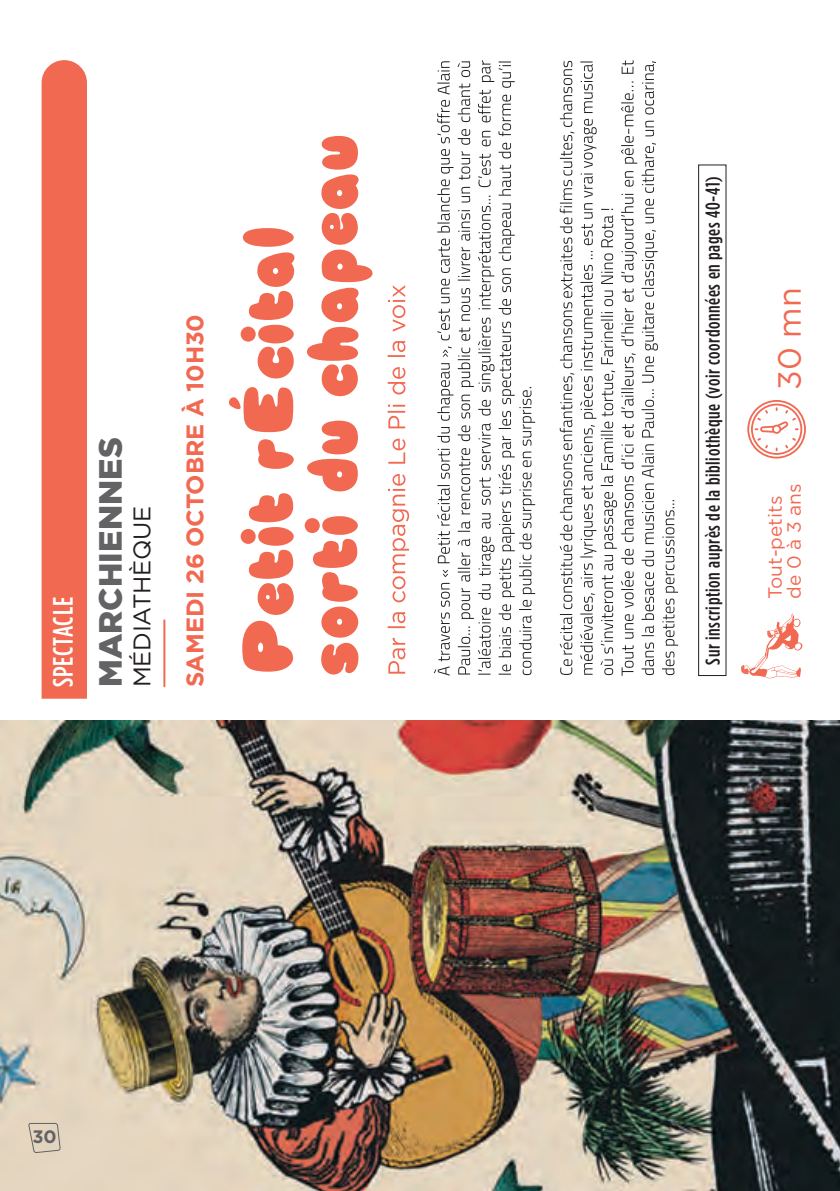
<style>
.page{position:relative;width:840px;height:1191px;background:#fff}
.page>*{position:absolute;margin:0;border:0;box-sizing:border-box;transform-origin:0 0}
.t1{font:900 32px "Gotham";letter-spacing:.005em;color:#636366}
.t2{font:32px "Gotham";color:#f26951}
.t3{font:500 28px "Gotham Condensed";letter-spacing:.03em;color:#fff}
.t4{font:700 24px "Gotham";letter-spacing:-.01em;color:#f26951}
.t5{font:24px "Gotham";letter-spacing:-.01em;color:#231f20}
.t6{font:500 20px "Gotham Condensed";letter-spacing:.03em;color:#231f20}
.t7{font:19px/19px "Gotham";color:#f26951}
.t8{font:700 18px "Gotham";color:#636366}
</style>
<div class="page">
<img style="left:0;top:720px;width:839px;height:471px">
<div style="left:42px;top:60px;width:45px;height:638px;background:#f26951"></div>
<hr style="left:163px;top:620px;width:2px;height:66px;background:#f26951">
<svg style="left:747px;top:400px;width:58px;height:58px"></svg>
<svg style="left:741px;top:613px;width:60px;height:65px"></svg>
<svg style="left:28px;top:1122px;width:32px;height:31px"></svg>
<svg style="left:559px;top:60px;width:118px;height:616px"></svg>
<svg style="left:434px;top:60px;width:101px;height:615px"></svg>
<svg style="left:387px;top:285px;width:22px;height:388px"></svg>
<svg style="left:304px;top:136px;width:68px;height:538px"></svg>
<svg style="left:229px;top:228px;width:65px;height:443px"></svg>
<div style="left:697px;top:164px;width:29px;height:512px;border:1px solid #231f20"></div>
<h2 class="t3" style="left:47px;top:687px;width:92px;rotate:-90deg">SPECTACLE</h2>
<h1 class="t1" style="left:92px;top:687px;width:251px;rotate:-90deg">MARCHIENNES</h1>
<p class="t5" style="left:127px;top:687px;width:183px;rotate:-90deg">MÉDIATHÈQUE</p>
<p class="t4" style="left:179px;top:687px;width:374px;rotate:-90deg">SAMEDI 26 OCTOBRE À 10H30</p>
<p class="t8" style="left:32px;top:1125px;width:26px">30</p>
<p class="t6" style="left:701px;top:664px;width:490px;rotate:-90deg">Sur inscription auprès de la bibliothèque (voir coordonnées en pages 40-41)</p>
<h1 class="t2" style="left:768px;top:390px;width:104px;rotate:-90deg">30 mn</h1>
<p class="t7" style="left:764px;top:599px;width:117px;rotate:-90deg">Tout-petits de 0 à 3 ans</p>
</div>
